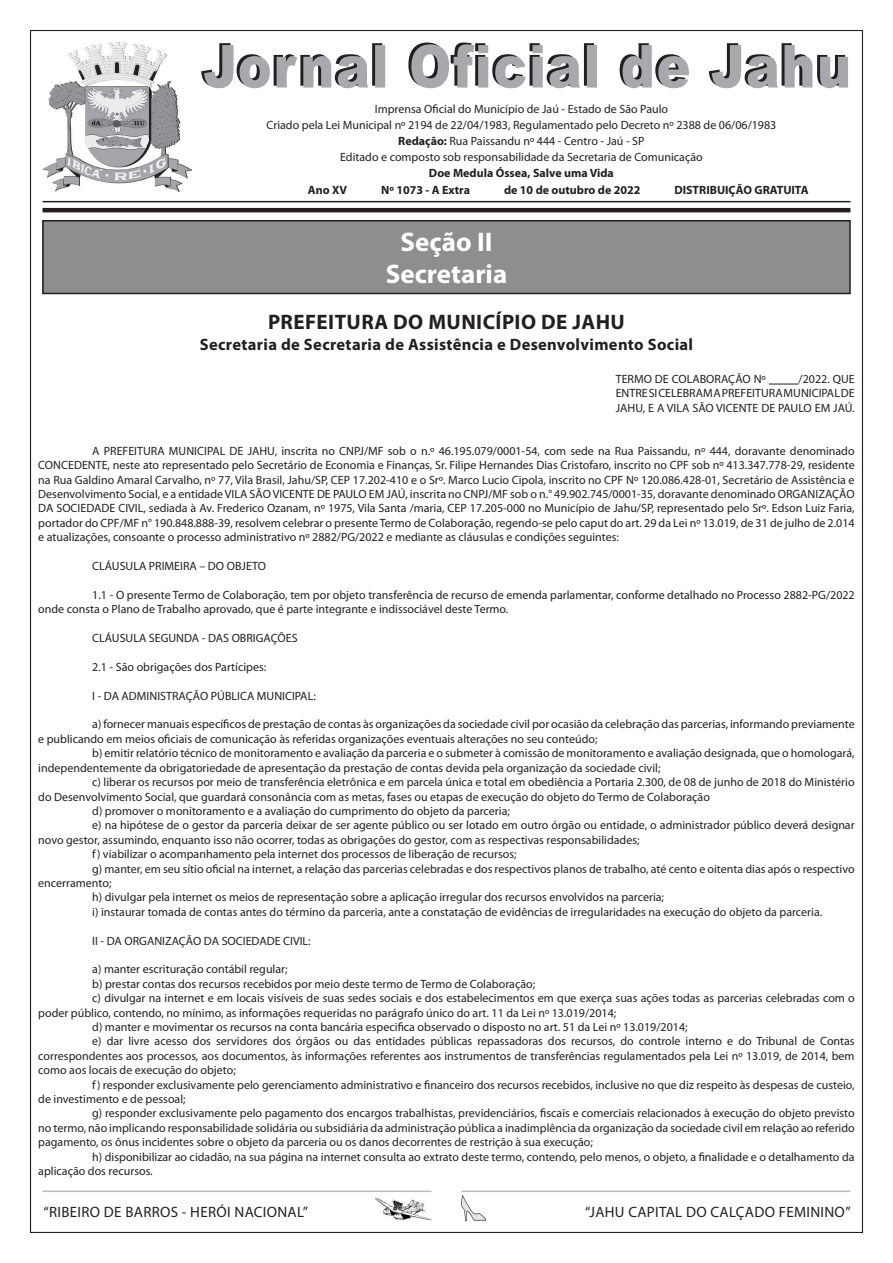
<style>
.page{position:relative;width:893px;height:1263px;background:#fff}
.page>*{position:absolute;margin:0;border:0;box-sizing:border-box;transform-origin:0 0}
.t1{font:700 27px "Myriad Pro";color:#fff}
.t2{font:700 21px "Myriad Pro";letter-spacing:.02em;color:#231f20}
.t3{font:700 16.5px "Myriad Pro";letter-spacing:.02em;color:#231f20}
.t4{font:15px "Myriad Pro";letter-spacing:.02em;color:#231f20}
.t5{font:12px/14.4px "Myriad Pro";color:#231f20}
.t6{font:700 12px "Myriad Pro";color:#231f20}
.s1{font-weight:700}
</style>
<div class="page">
<hr style="left:461px;top:1190px;width:389px;height:2px;background:#bcbdc0">
<hr style="left:43px;top:1190px;width:389px;height:2px;background:#bcbdc0">
<img style="left:43px;top:44px;width:149px;height:148px">
<svg style="left:97px;top:43px;width:751px;height:45px"></svg>
<hr style="left:43px;top:201px;width:807px;height:1px;background:#231f20">
<hr style="left:43px;top:208px;width:807px;height:4px;background:#231f20">
<div style="left:43px;top:221px;width:807px;height:72px;background:#8d8f8f"></div>
<div style="left:42px;top:220px;width:809px;height:74px;border:2px solid #231f20"></div>
<hr style="left:769px;top:384px;width:30px;height:1px;background:#231f20">
<p class="t5" style="left:375px;top:101px;width:295px">Imprensa Oficial do Município de Jaú - Estado de São Paulo</p>
<p class="t5" style="left:266px;top:117px;width:511px">Criado pela Lei Municipal nº 2194 de 22/04/1983, Regulamentado pelo Decreto nº 2388 de 06/06/1983</p>
<p class="t5" style="left:398px;top:133px;width:248px"><span class="s1">Redação:</span> Rua Paissandu nº 444 - Centro - Jaú - SP</p>
<p class="t5" style="left:340px;top:149px;width:364px">Editado e composto sob responsabilidade da Secretaria de Comunicação</p>
<p class="t6" style="left:429px;top:165px;width:186px">Doe Medula Óssea, Salve uma Vida</p>
<p class="t6" style="left:308px;top:182px;width:41px">Ano XV</p>
<p class="t6" style="left:381px;top:182px;width:90px">Nº 1073 - A Extra</p>
<p class="t6" style="left:504px;top:182px;width:138px">de 10 de outubro de 2022</p>
<p class="t6" style="left:674px;top:182px;width:136px">DISTRIBUIÇÃO GRATUITA</p>
<p class="t1" style="left:400px;top:224px;width:93px">Seção II</p>
<p class="t1" style="left:386px;top:256px;width:123px">Secretaria</p>
<p class="t2" style="left:268px;top:308px;width:358px">PREFEITURA DO MUNICÍPIO DE JAHU</p>
<p class="t3" style="left:200px;top:334px;width:495px">Secretaria de Secretaria de Assistência e Desenvolvimento Social</p>
<p class="t5" style="left:616px;top:371px;width:152px">TERMO DE COLABORAÇÃO Nº</p>
<p class="t5" style="left:799px;top:371px;width:58px">/2022. QUE</p>
<p class="t5" style="left:616px;top:386px;width:240px">ENTRE SI CELEBRAM A PREFEITURA MUNICIPAL DE</p>
<p class="t5" style="left:616px;top:400px;width:240px">JAHU, E A VILA SÃO VICENTE DE PAULO EM JAÚ.</p>
<p class="t5" style="left:38px;top:443px;width:818px;text-align:justify;text-indent:54px">A PREFEITURA MUNICIPAL DE JAHU, inscrita no CNPJ/MF sob o n.º 46.195.079/0001-54, com sede na Rua Paissandu, nº 444, doravante denominado CONCEDENTE, neste ato representado pelo Secretário de Economia e Finanças, Sr. Filipe Hernandes Dias Cristofaro, inscrito no CPF sob nº 413.347.778-29, residente na Rua Galdino Amaral Carvalho, nº 77, Vila Brasil, Jahu/SP, CEP 17.202-410 e o Srº. Marco Lucio Cipola, inscrito no CPF Nº 120.086.428-01, Secretário de Assistência e Desenvolvimento Social, e a entidade VILA SÃO VICENTE DE PAULO EM JAÚ, inscrita no CNPJ/MF sob o n.° 49.902.745/0001-35, doravante denominado ORGANIZAÇÃO DA SOCIEDADE CIVIL, sediada à Av. Frederico Ozanam, nº 1975, Vila Santa /maria, CEP 17.205-000 no Município de Jahu/SP, representado pelo Srº. Edson Luiz Faria, portador do CPF/MF n° 190.848.888-39, resolvem celebrar o presente Termo de Colaboração, regendo-se pelo caput do art. 29 da Lei nº 13.019, de 31 de julho de 2.014 e atualizações, consoante o processo administrativo nº 2882/PG/2022 e mediante as cláusulas e condições seguintes:</p>
<p class="t5" style="left:92px;top:559px;width:175px">CLÁUSULA PRIMEIRA – DO OBJETO</p>
<p class="t5" style="left:38px;top:587px;width:818px;text-indent:54px">1.1 - O presente Termo de Colaboração, tem por objeto transferência de recurso de emenda parlamentar, conforme detalhado no Processo 2882-PG/2022 onde consta o Plano de Trabalho aprovado, que é parte integrante e indissociável deste Termo.</p>
<p class="t5" style="left:92px;top:631px;width:207px">CLÁUSULA SEGUNDA - DAS OBRIGAÇÕES</p>
<p class="t5" style="left:92px;top:659px;width:176px">2.1 - São obrigações dos Partícipes:</p>
<p class="t5" style="left:92px;top:688px;width:225px">I - DA ADMINISTRAÇÃO PÚBLICA MUNICIPAL:</p>
<p class="t5" style="left:38px;top:717px;width:818px;text-indent:54px">a) fornecer manuais específicos de prestação de contas às organizações da sociedade civil por ocasião da celebração das parcerias, informando previamente e publicando em meios oficiais de comunicação às referidas organizações eventuais alterações no seu conteúdo;</p>
<p class="t5" style="left:38px;top:746px;width:818px;text-indent:54px">b) emitir relatório técnico de monitoramento e avaliação da parceria e o submeter à comissão de monitoramento e avaliação designada, que o homologará, independentemente da obrigatoriedade de apresentação da prestação de contas devida pela organização da sociedade civil;</p>
<p class="t5" style="left:38px;top:775px;width:818px;text-indent:54px">c) liberar os recursos por meio de transferência eletrônica e em parcela única e total em obediência a Portaria 2.300, de 08 de junho de 2018 do Ministério do Desenvolvimento Social, que guardará consonância com as metas, fases ou etapas de execução do objeto do Termo de Colaboração</p>
<p class="t5" style="left:92px;top:803px;width:419px">d) promover o monitoramento e a avaliação do cumprimento do objeto da parceria;</p>
<p class="t5" style="left:38px;top:818px;width:818px;text-indent:54px">e) na hipótese de o gestor da parceria deixar de ser agente público ou ser lotado em outro órgão ou entidade, o administrador público deverá designar novo gestor, assumindo, enquanto isso não ocorrer, todas as obrigações do gestor, com as respectivas responsabilidades;</p>
<p class="t5" style="left:92px;top:847px;width:426px">f) viabilizar o acompanhamento pela internet dos processos de liberação de recursos;</p>
<p class="t5" style="left:38px;top:861px;width:818px;text-indent:54px">g) manter, em seu sítio oficial na internet, a relação das parcerias celebradas e dos respectivos planos de trabalho, até cento e oitenta dias após o respectivo encerramento;</p>
<p class="t5" style="left:92px;top:890px;width:573px">h) divulgar pela internet os meios de representação sobre a aplicação irregular dos recursos envolvidos na parceria;</p>
<p class="t5" style="left:92px;top:904px;width:732px">i) instaurar tomada de contas antes do término da parceria, ante a constatação de evidências de irregularidades na execução do objeto da parceria.</p>
<p class="t5" style="left:92px;top:933px;width:220px">II - DA ORGANIZAÇÃO DA SOCIEDADE CIVIL:</p>
<p class="t5" style="left:92px;top:962px;width:197px">a) manter escrituração contábil regular;</p>
<p class="t5" style="left:92px;top:976px;width:444px">b) prestar contas dos recursos recebidos por meio deste termo de Termo de Colaboração;</p>
<p class="t5" style="left:38px;top:991px;width:818px;text-indent:54px">c) divulgar na internet e em locais visíveis de suas sedes sociais e dos estabelecimentos em que exerça suas ações todas as parcerias celebradas com o poder público, contendo, no mínimo, as informações requeridas no parágrafo único do art. 11 da Lei nº 13.019/2014;</p>
<p class="t5" style="left:92px;top:1019px;width:597px">d) manter e movimentar os recursos na conta bancária especifica observado o disposto no art. 51 da Lei nº 13.019/2014;</p>
<p class="t5" style="left:38px;top:1034px;width:818px;text-align:justify;text-indent:54px">e) dar livre acesso dos servidores dos órgãos ou das entidades públicas repassadoras dos recursos, do controle interno e do Tribunal de Contas correspondentes aos processos, aos documentos, às informações referentes aos instrumentos de transferências regulamentados pela Lei nº 13.019, de 2014, bem como aos locais de execução do objeto;</p>
<p class="t5" style="left:38px;top:1077px;width:818px;text-indent:54px">f) responder exclusivamente pelo gerenciamento administrativo e financeiro dos recursos recebidos, inclusive no que diz respeito às despesas de custeio, de investimento e de pessoal;</p>
<p class="t5" style="left:38px;top:1106px;width:818px;text-align:justify;text-indent:54px">g) responder exclusivamente pelo pagamento dos encargos trabalhistas, previdenciários, fiscais e comerciais relacionados à execução do objeto previsto no termo, não implicando responsabilidade solidária ou subsidiária da administração pública a inadimplência da organização da sociedade civil em relação ao referido pagamento, os ônus incidentes sobre o objeto da parceria ou os danos decorrentes de restrição à sua execução;</p>
<p class="t5" style="left:38px;top:1149px;width:818px;text-indent:54px">h) disponibilizar ao cidadão, na sua página na internet consulta ao extrato deste termo, contendo, pelo menos, o objeto, a finalidade e o detalhamento da aplicação dos recursos.</p>
<p class="t4" style="left:44px;top:1202px;width:266px">“RIBEIRO DE BARROS - HERÓI NACIONAL”</p>
<p class="t4" style="left:585px;top:1202px;width:267px">“JAHU CAPITAL DO CALÇADO FEMININO”</p>
</div>
